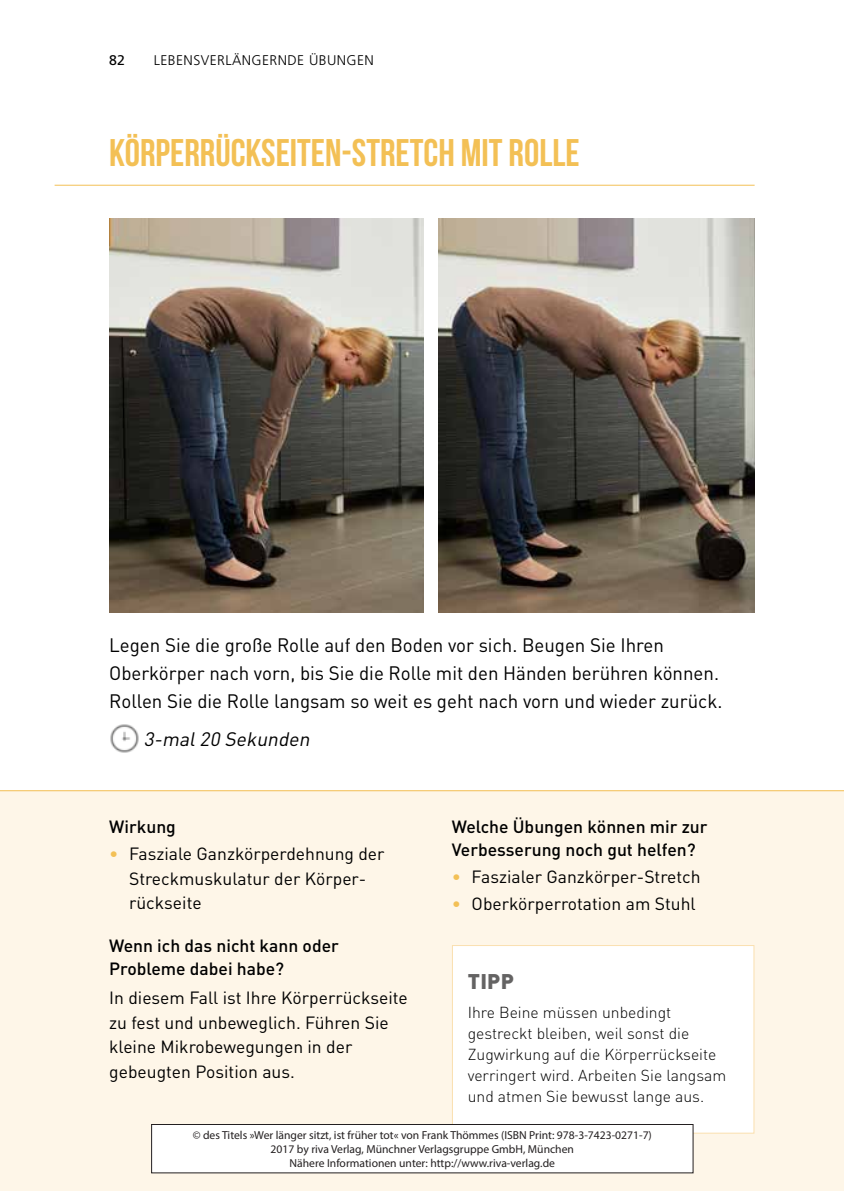
<style>
.page{position:relative;width:844px;height:1191px;background:#fff}
.page>*{position:absolute;margin:0;border:0;box-sizing:border-box;transform-origin:0 0}
.t1{font:38.5px "Bebas Neue";color:#f3c055}
.t2{font:900 21px "DIN Pro";color:#646363}
.t3{font:19.25px/28px "DIN Pro";color:#000}
.t4{font:italic 19.25px "DIN Pro";color:#000}
.t5{font:17.5px/24.5px "DIN Pro";color:#000}
.t6{font:500 17.5px/22.8px "DIN Pro";color:#000}
.t7{font:300 15.75px/21px "DIN Pro";color:#000}
.t8{font:300 14px "Frutiger LT Std";letter-spacing:.03em;color:#000}
.t9{font:14px "Frutiger LT Std";color:#000}
.t10{font:11.55px/13.5px "Myriad Pro";color:#231f20;text-align:center}
.s1{color:#f3c055}
</style>
<div class="page">
<div style="left:0;top:790px;width:843px;height:401px;background:#fef6e8"></div>
<div style="left:452px;top:945px;width:301px;height:188px;background:#fff"></div>
<div style="left:452px;top:945px;width:302px;height:188px;border:1px solid #fae0b0"></div>
<hr style="left:55px;top:185px;width:699px;height:1px;background:#f3c055">
<img style="left:110px;top:724px;width:29px;height:29px">
<img style="left:109px;top:218px;width:314px;height:395px">
<img style="left:438px;top:218px;width:316px;height:395px">
<div style="left:151px;top:1124px;width:542px;height:48px;background:#fff"></div>
<div style="left:151px;top:1124px;width:542px;height:49px;border:1px solid #231f20"></div>
<p class="t9" style="left:109px;top:52px;width:17px">82</p>
<p class="t8" style="left:154px;top:52px;width:8px">LEBE</p>
<p class="t8" style="left:183px;top:52px;width:192px">NSVERLÄNGERNDE ÜBUNGEN</p>
<h1 class="t1" style="left:109px;top:131px;width:472px">KÖRPERRÜCKSEITEN-STRETCH MIT ROLLE</h1>
<p class="t3" style="left:109px;top:630px;width:614px">Legen Sie die große Rolle auf den Boden vor sich. Beugen Sie Ihren<br>Oberkörper nach vorn, bis Sie die Rolle mit den Händen berühren können.<br>Rollen Sie die Rolle langsam so weit es geht nach vorn und wieder zurück.</p>
<p class="t4" style="left:144px;top:726px;width:172px">3-mal20 Sekunden</p>
<p class="t6" style="left:109px;top:815px;width:68px">Wirkung</p>
<p class="t5" style="left:129px;top:841px;width:257px;text-indent:-20px"><span class="s1">•</span> Fasziale Ganzkörperdehnung der<br>Streckmuskulatur der Körper&shy;rückseite</p>
<p class="t6" style="left:109px;top:933px;width:231px">Wenn ich das nicht kann oder<br>Probleme dabei habe?</p>
<p class="t5" style="left:109px;top:985px;width:300px">In diesem Fall ist Ihre Körperrückseite zu fest und unbeweglich. Führen Sie kleine Mikrobewegungen in der gebeugten Position aus.</p>
<p class="t6" style="left:451px;top:815px;width:257px">Welche Übungen können mir zur<br>Verbesserung noch gut helfen?</p>
<p class="t5" style="left:451px;top:864px;width:250px"><span class="s1">•</span> Faszialer Ganzkörper-Stretch</p>
<p class="t5" style="left:451px;top:891px;width:245px"><span class="s1">•</span> Oberkörperrotation am Stuhl</p>
<p class="t2" style="left:468px;top:963px;width:47px">Tipp</p>
<p class="t7" style="left:467px;top:1000px;width:260px">Ihre Beine müssen unbedingt gestreckt bleiben, weil sonst die Zugwirkung auf die Körperrückseite verringert wird. Arbeiten Sie langsam und atmen Sie bewusst lange aus.</p>
<p class="t10" style="left:193px;top:1128px;width:460px">© des Titels »Wer länger sitzt, ist früher tot« von Frank Thömmes (ISBN Print: 978-3-7423-0271-7)<br>2017 by riva Verlag, Münchner Verlagsgruppe GmbH, München<br>Nähere Informationen unter: http://www.riva-verlag.de</p>
</div>
